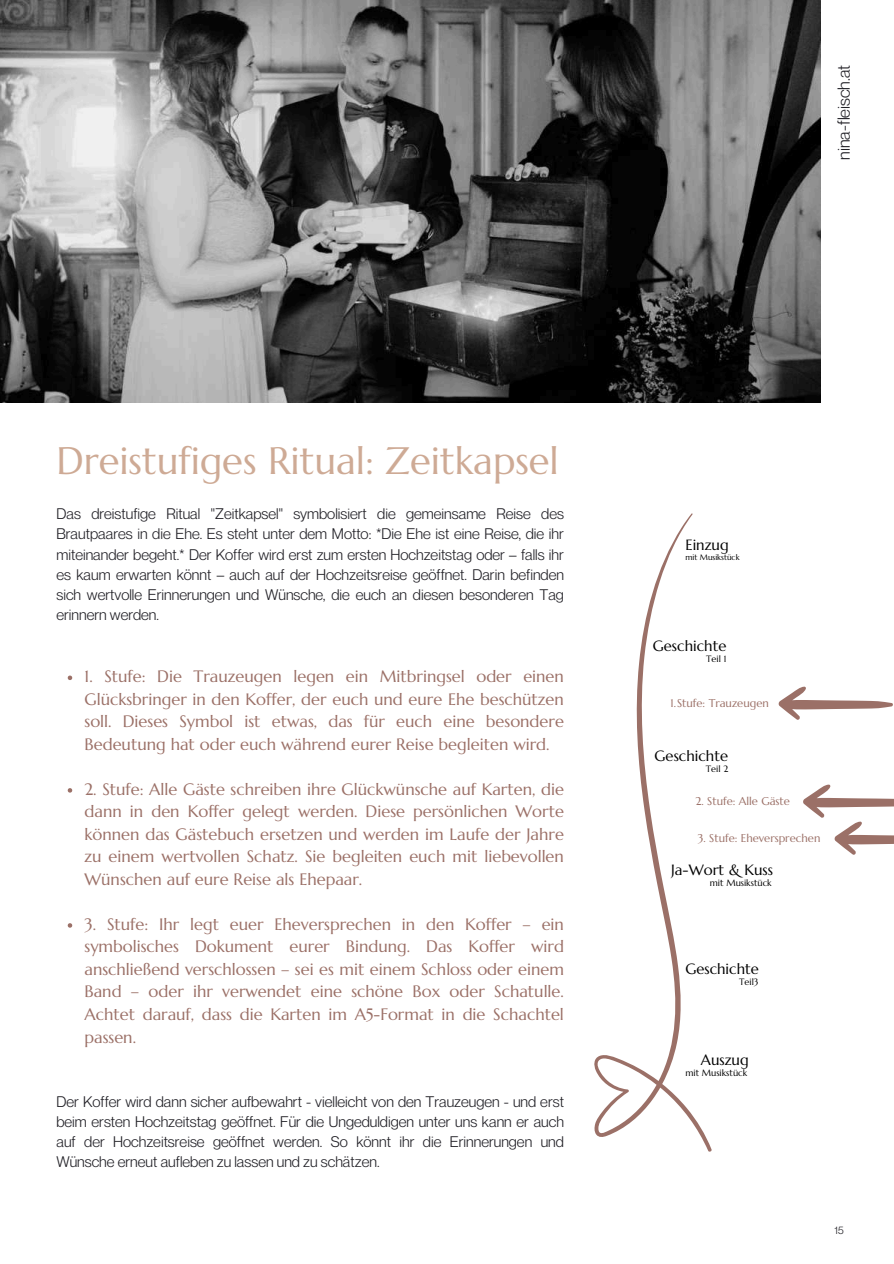
<style>
.page{position:relative;width:894px;height:1264px;background:#fff}
.page>*{position:absolute;margin:0;border:0;box-sizing:border-box;transform-origin:0 0}
.t1{font:38.25px "Marcellus";color:#ceaa95}
.t2{font:16.95px "Neue Montreal";color:#201f25}
.t3{font:16.5px/22.5px "Marcellus";color:#9b7067;text-align:justify}
.t4{font:15px/20.2px "Neue Montreal";color:#201f25;text-align:justify}
.t5{font:14.85px "Marcellus";color:#000}
.t6{font:11.25px "Marcellus";color:#9b7067}
.t7{font:10.65px "Neue Montreal";color:#201f25}
.t8{font:9.15px "Marcellus";color:#000}
.t9{font:7.95px "Marcellus";color:#000}
</style>
<div class="page">
<img style="left:0;top:0;width:820px;height:403px">
<svg style="left:68px;top:675px;width:4px;height:5px"></svg>
<svg style="left:68px;top:788px;width:4px;height:4px"></svg>
<svg style="left:68px;top:923px;width:4px;height:4px"></svg>
<svg style="left:594px;top:513px;width:118px;height:639px"></svg>
<svg style="left:778px;top:686px;width:115px;height:34px"></svg>
<svg style="left:803px;top:784px;width:90px;height:71px"></svg>
<p class="t2" style="left:829px;top:160px;width:96px;rotate:-90deg">nina-fleisch.at</p>
<h1 class="t1" style="left:56px;top:436px;width:503px">Dreistufiges Ritual: Zeitkapsel</h1>
<p class="t4" style="left:56px;top:502px;width:509px">Das dreistufige Ritual "Zeitkapsel" symbolisiert die gemeinsame Reise des Brautpaares in die Ehe. Es steht unter dem Motto: *Die Ehe ist eine Reise, die ihr miteinander begeht.* Der Koffer wird erst zum ersten Hochzeitstag oder – falls ihr es kaum erwarten könnt – auch auf der Hochzeitsreise geöffnet. Darin befinden sich wertvolle Erinnerungen und Wünsche, die euch an diesen besonderen Tag erinnern werden.</p>
<p class="t3" style="left:84px;top:665px;width:481px">1. Stufe: Die Trauzeugen legen ein Mitbringsel oder einen Glücksbringer in den Koffer, der euch und eure Ehe beschützen soll. Dieses Symbol ist etwas, das für euch eine besondere Bedeutung hat oder euch während eurer Reise begleiten wird.</p>
<p class="t3" style="left:84px;top:778px;width:481px">2. Stufe: Alle Gäste schreiben ihre Glückwünsche auf Karten, die dann in den Koffer gelegt werden. Diese persönlichen Worte können das Gästebuch ersetzen und werden im Laufe der Jahre zu einem wertvollen Schatz. Sie begleiten euch mit liebevollen Wünschen auf eure Reise als Ehepaar.</p>
<p class="t3" style="left:84px;top:913px;width:481px">3. Stufe: Ihr legt euer Eheversprechen in den Koffer – ein symbolisches Dokument eurer Bindung. Das Koffer wird anschließend verschlossen – sei es mit einem Schloss oder einem Band – oder ihr verwendet eine schöne Box oder Schatulle.<br>Achtet darauf, dass die Karten im A5-Format in die Schachtel passen.</p>
<p class="t4" style="left:56px;top:1089px;width:509px">Der Koffer wird dann sicher aufbewahrt - vielleicht von den Trauzeugen - und erst beim ersten Hochzeitstag geöffnet. Für die Ungeduldigen unter uns kann er auch auf der Hochzeitsreise geöffnet werden. So könnt ihr die Erinnerungen und Wünsche erneut aufleben zu lassen und zu schätzen.</p>
<p class="t5" style="left:685px;top:535px;width:45px">Einzug</p>
<p class="t9" style="left:685px;top:552px;width:56px">mit Musikstück</p>
<p class="t5" style="left:652px;top:636px;width:75px">Geschichte</p>
<p class="t8" style="left:706px;top:653px;width:22px">Teil 1</p>
<p class="t6" style="left:670px;top:695px;width:100px">1.Stufe: Trauzeugen</p>
<p class="t5" style="left:654px;top:746px;width:75px">Geschichte</p>
<p class="t8" style="left:705px;top:763px;width:24px">Teil 2</p>
<p class="t6" style="left:695px;top:793px;width:96px">2. Stufe: Alle Gäste</p>
<p class="t6" style="left:697px;top:830px;width:124px">3. Stufe: Eheversprechen</p>
<p class="t5" style="left:671px;top:860px;width:103px">Ja-Wort &amp; Kuss</p>
<p class="t8" style="left:709px;top:876px;width:63px">mit Musikstück</p>
<p class="t5" style="left:685px;top:959px;width:75px">Geschichte</p>
<p class="t8" style="left:738px;top:976px;width:21px">Teil3</p>
<p class="t5" style="left:700px;top:1050px;width:49px">Auszug</p>
<p class="t8" style="left:685px;top:1067px;width:63px">mit Musikstück</p>
<p class="t7" style="left:834px;top:1221px;width:11px">15</p>
</div>
